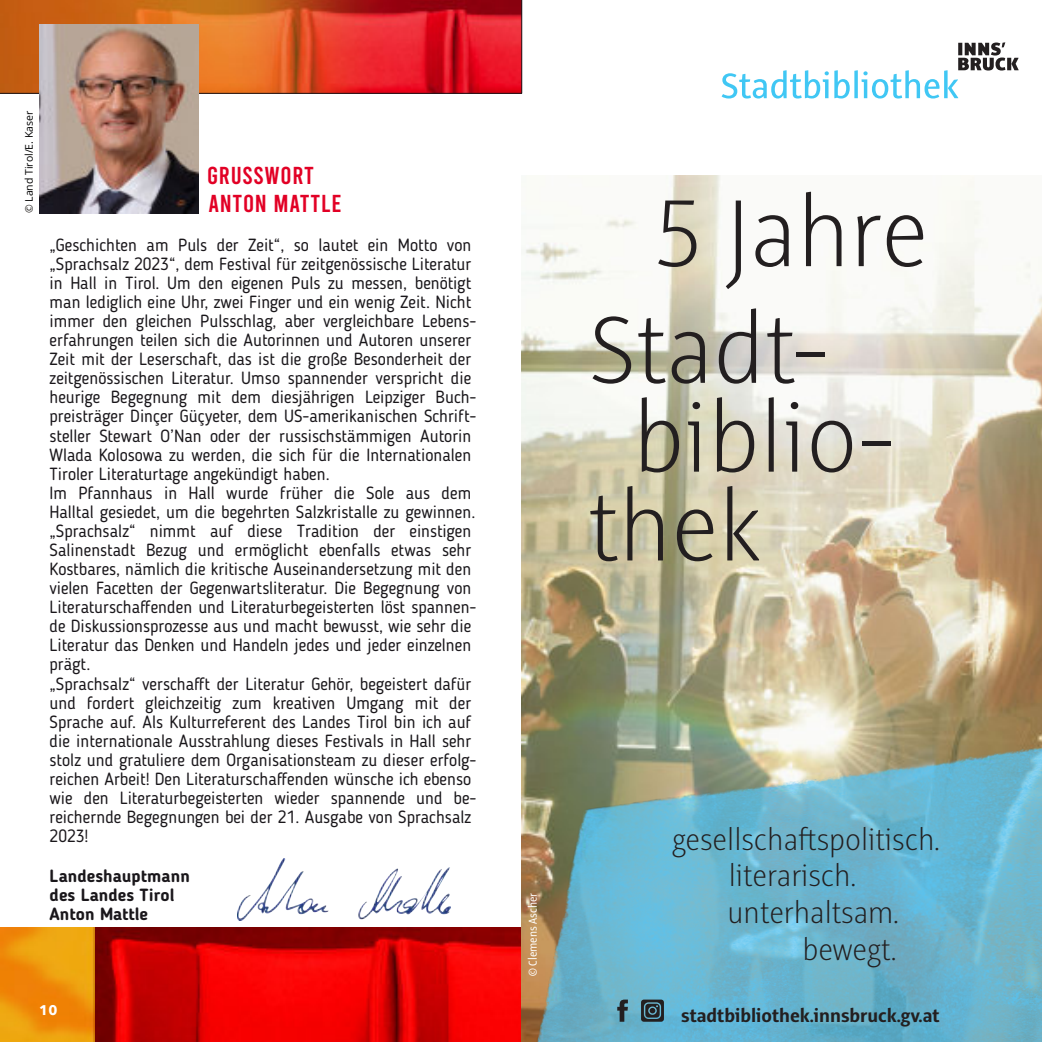
<style>
.page{position:relative;width:1042px;height:1042px;background:#fff}
.page>*{position:absolute;margin:0;border:0;box-sizing:border-box;transform-origin:0 0}
.t1{font:200 106.92px "Alto Con";color:#231f20}
.t2{font:200 106.4px/80.7px "Alto Con";color:#231f20}
.t3{font:200 104.48px/116.7px "Alto Con";color:#231f20}
.t4{font:200 32.55px/36.8px "Alto Con";color:#231f20}
.t5{font:200 32.38px/36.6px "Alto Con";color:#231f20}
.t6{font:24.5px/28px "Bebas";letter-spacing:.025em;color:#e20025;scale:1.04 1}
.t7{font:700 20.12px "Alto Con";color:#231f20}
.t8{font:17.5px/19.1px "Blogger Sans";color:#1a171b}
.t9{font:700 17.5px/19.1px "Blogger Sans";color:#1a171b}
.t10{font:700 14px "Avenir Next LT Pro";color:#fff}
.t11{font:12.6px "Alto Con Normal";color:#fff}
.t12{font:10.5px "Open Sans";color:#000}
.s1{color:#1e1b19}
</style>
<div class="page">
<svg style="left:0;top:0;width:522px;height:94px;background:#d64324"></svg>
<img style="left:94px;top:928px;width:427px;height:114px">
<img style="left:0;top:928px;width:94px;height:114px">
<img style="left:40px;top:25px;width:158px;height:188px">
<img style="left:521px;top:176px;width:521px;height:394px">
<img style="left:521px;top:570px;width:521px;height:472px">
<svg style="left:721px;top:42px;width:297px;height:57px"></svg>
<svg style="left:617px;top:999px;width:11px;height:37px"></svg>
<svg style="left:641px;top:999px;width:23px;height:37px"></svg>
<img style="left:237px;top:858px;width:214px;height:62px">
<p class="t12" style="left:25px;top:213px;width:104px;rotate:-90deg"><span class="s1">©</span> Land Tirol/E. Kaser</p>
<h3 class="t6" style="left:207px;top:161px;width:130px">GRUSSWORT<br>ANTON MATTLE</h3>
<p class="t8" style="left:50px;top:237px;width:428px">„Geschichten am Puls der Zeit“, so lautet ein Motto von „Sprachsalz 2023“, dem Festival für zeitgenössische Literatur in Hall in Tirol. Um den eigenen Puls zu messen, benötigt man lediglich eine Uhr, zwei Finger und ein wenig Zeit. Nicht immer den gleichen Pulsschlag, aber vergleichbare Lebens&shy;erfahrungen teilen sich die Autorinnen und Autoren unserer Zeit mit der Leserschaft, das ist die große Besonderheit der zeitgenössischen Literatur. Umso spannender verspricht die heurige Begegnung mit dem diesjährigen Leipziger Buch&shy;preisträger Dinçer Güçyeter, dem US-amerikanischen Schrift&shy;steller Stewart O’Nan oder der russischstämmigen Autorin Wlada Kolosowa zu werden, die sich für die Internationalen Tiroler Literaturtage angekündigt haben.<br>Im Pfannhaus in Hall wurde früher die Sole aus dem Halltal gesiedet, um die begehrten Salzkristalle zu gewinnen. „Sprachsalz“ nimmt auf diese Tradition der einstigen Salinenstadt Bezug und ermöglicht ebenfalls etwas sehr Kostbares, nämlich die kritische Auseinandersetzung mit den vielen Facetten der Gegenwartsliteratur. Die Begegnung von Literaturschaffenden und Literaturbegeisterten löst spannen&shy;de Diskussionsprozesse aus und macht bewusst, wie sehr die Literatur das Denken und Handeln jedes und jeder einzelnen prägt.<br>„Sprachsalz“ verschafft der Literatur Gehör, begeistert dafür und fordert gleichzeitig zum kreativen Umgang mit der Sprache auf. Als Kulturreferent des Landes Tirol bin ich auf die internationale Ausstrahlung dieses Festivals in Hall sehr stolz und gratuliere dem Organisationsteam zu dieser erfolg&shy;reichen Arbeit! Den Literaturschaffenden wünsche ich ebenso wie den Literaturbegeisterten wieder spannende und be&shy;reichernde Begegnungen bei der 21. Ausgabe von Sprachsalz 2023!</p>
<p class="t9" style="left:50px;top:868px;width:142px">Landeshauptmann des Landes Tirol<br>Anton Mattle</p>
<p class="t10" style="left:39px;top:1004px;width:20px">10</p>
<h3 class="t3" style="left:588px;top:175px;width:341px;text-indent:63px">5 Jahre<br>Stadt-</h3>
<h3 class="t3" style="left:588px;top:394px;width:309px;line-height:88.7px;text-indent:45px">biblio&shy;thek</h3>
<h2 class="t2" style="left:578px;top:208px;width:304px">Öffent&shy;licher</h2>
<h1 class="t1" style="left:655px;top:192px;width:64px">f</h1>
<p class="t11" style="left:525px;top:976px;width:84px;rotate:-90deg">© Clemens Ascher</p>
<p class="t11" style="left:525px;top:990px;width:85px;rotate:-90deg">© Clem ns A cher</p>
<h3 class="t5" style="left:727px;top:821px;width:214px;text-indent:-55px">gesellschaftspolitisch. literarisch. unterhaltsam.</h3>
<h3 class="t5" style="left:802px;top:931px;width:96px">bewegt.</h3>
<h3 class="t4" style="left:727px;top:835px;width:214px;text-indent:-55px">gesellschaftspolitisch. literarisch. unterhaltsam.</h3>
<h3 class="t4" style="left:802px;top:945px;width:96px">bewegt.</h3>
<p class="t7" style="left:681px;top:1003px;width:260px">stadtbibliothek.innsbruck.gv.at</p>
</div>
